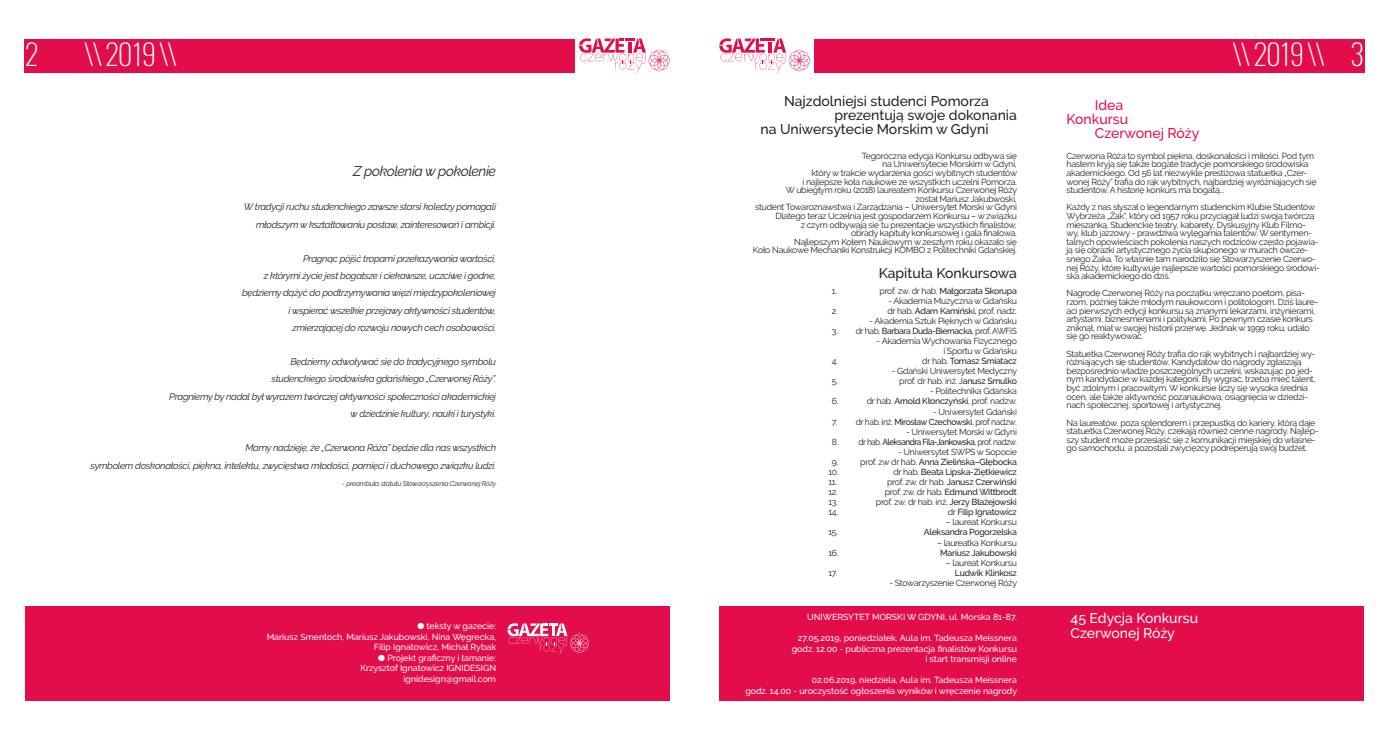
<style>
.page{position:relative;width:1389px;height:745px;background:#fff}
.page>*{position:absolute;margin:0;border:0;box-sizing:border-box;transform-origin:0 0}
.t1{font:200 28.88px "Oswald";letter-spacing:-.04em;color:#fff}
.t2{font:500 14px "Raleway";color:#241f1f}
.t3{font:500 14px/14.9px "Raleway";color:#fff}
.t4{font:500 14px "Raleway";color:#e30d4c}
.t5{font:italic 14px "Raleway";letter-spacing:-.03em;color:#241f1f}
.t6{font:italic 9.62px/17.2px "Raleway";letter-spacing:-.03em;color:#241f1f;text-align:right}
.t7{font:8.75px/8.6px "Raleway";letter-spacing:-.03em;color:#241f1f}
.t8{font:500 8.75px/10.5px "Raleway";color:#fff;text-align:right}
.t9{font:500 8.75px "Raleway";letter-spacing:-.03em;color:#241f1f}
.t10{font:500 8.75px "Raleway";letter-spacing:-.06em;color:#241f1f;scale:.94 1}
.t11{font:italic 7px "Raleway";letter-spacing:-.03em;color:#241f1f}
.s1{font-weight:400}
.s2{font-weight:500}
</style>
<div class="page">
<div style="left:26px;top:605px;width:644px;height:94px;background:#e30d4c"></div>
<div style="left:25px;top:39px;width:550px;height:34px;background:#e30d4c"></div>
<svg style="left:579px;top:38px;width:91px;height:35px"></svg>
<div style="left:720px;top:605px;width:644px;height:95px;background:#e30d4c"></div>
<div style="left:814px;top:39px;width:550px;height:34px;background:#e30d4c"></div>
<svg style="left:719px;top:38px;width:91px;height:35px"></svg>
<svg style="left:507px;top:623px;width:82px;height:30px"></svg>
<h1 class="t1" style="left:25px;top:35px;width:16px">2</h1>
<h1 class="t1" style="left:84px;top:35px;width:94px">\\ 2019 \\</h1>
<h1 class="t1" style="left:1232px;top:35px;width:133px">\\ 2019 \\ 3</h1>
<h2 class="t5" style="left:353px;top:163px;width:144px">Z pokolenia w pokolenie</h2>
<p class="t6" style="left:244px;top:198px;width:254px">W tradycji ruchu studenckiego zawsze starsi koledzy pomagali młodszym w kształtowaniu postaw, zainteresowań i ambicji.</p>
<p class="t6" style="left:242px;top:250px;width:255px">Pragnąc pójść tropami przekazywania wartości,<br>z którymi życie jest bogatsze i ciekawsze, uczciwe i godne, będziemy dążyć do podtrzymywania więzi międzypokoleniowej i wspierać wszelkie przejawy aktywności studentów, zmierzającej do rozwoju nowych cech osobowości.</p>
<p class="t6" style="left:169px;top:353px;width:328px">Będziemy odwoływać się do tradycyjnego symbolu<br>studenckiego środowiska gdańskiego „Czerwonej Róży”.<br>Pragniemy by nadal był wyrazem twórczej aktywności społeczności akademickiej w dziedzinie kultury, nauki i turystyki.</p>
<p class="t6" style="left:91px;top:439px;width:407px">Mamy nadzieję, że „Czerwona Róża” będzie dla nas wszystkich<br>symbolem doskonałości, piękna, intelektu, zwycięstwa młodości, pamięci i duchowego związku ludzi.</p>
<p class="t11" style="left:342px;top:479px;width:155px">- preambuła statutu Stowarzyszenia Czerwonej Róży</p>
<p class="t8" style="left:267px;top:620px;width:231px">● teksty w gazecie:<br>Mariusz Smentoch, Mariusz Jakubowski, Nina Węgrecka,<br>Filip Ignatowicz, Michał Rybak</p>
<p class="t8" style="left:360px;top:651px;width:137px">● Projekt graficzny i łamanie:<br>Krzysztof Ignatowicz IGNIDESIGN ignidesign@gmail.com</p>
<h2 class="t2" style="left:784px;top:93px;width:206px">Najzdolniejsi studenci Pomorza</h2>
<h2 class="t2" style="left:834px;top:107px;width:184px">prezentują swoje dokonania</h2>
<h2 class="t2" style="left:760px;top:121px;width:230px">na Uniwersytecie Morskim w Gdyni</h2>
<h2 class="t4" style="left:1095px;top:97px;width:30px">Idea</h2>
<h2 class="t4" style="left:1067px;top:111px;width:63px">Konkursu</h2>
<h2 class="t4" style="left:1095px;top:125px;width:106px">Czerwonej Róży</h2>
<p class="t7" style="left:753px;top:151px;width:266px;text-align:right">Tegoroczna edycja Konkursu odbywa się<br>na Uniwersytecie Morskim w Gdyni,<br>który w trakcie wydarzenia gości wybitnych studentów<br>i najlepsze koła naukowe ze wszystkich uczelni Pomorza.<br>W ubiegłym roku (2018) laureatem Konkursu Czerwonej Róży<br>został Mariusz Jakubwoski,<br>student Towaroznawstwa i Zarządzania – Uniwersytet Morski w Gdyni Dlatego teraz Uczelnia jest gospodarzem Konkursu – w związku<br>z czym odbywają się tu prezentacje wszystkich finalistów,<br>obrady kapituły konkursowej i gala finałowa.<br>Najlepszym Kołem Naukowym w zeszłym roku okazało się<br>Koło Naukowe Mechaniki Konstrukcji KOMBO z Politechniki Gdańskiej.</p>
<p class="t7" style="left:1067px;top:151px;width:252px">Czerwona Róża to symbol piękna, doskonałości i miłości. Pod tym hasłem kryją się także bogate tradycje pomorskiego środowiska akademickiego. Od 56 lat niezwykle prestiżowa statuetka „Czer&shy;wonej Róży” trafia do rąk wybitnych, najbardziej wyróżniających się studentów. A historię konkurs ma bogatą...</p>
<p class="t7" style="left:1067px;top:203px;width:255px">Każdy z nas słyszał o legendarnym studenckim Klubie Studentów Wybrzeża „Żak”, który od 1957 roku przyciągał ludzi swoją twórczą mieszanką. Studenckie teatry, kabarety, Dyskusyjny Klub Filmo&shy;wy, klub jazzowy - prawdziwa wylęgarnia talentów. W sentymen&shy;talnych opowieściach pokolenia naszych rodziców często pojawia&shy;ją się obrazki artystycznego życia skupionego w murach ówcze&shy;snego Żaka. To właśnie tam narodziło się Stowarzyszenie Czerwo&shy;nej Róży, które kultywuje najlepsze wartości pomorskiego środowi&shy;ska akademickiego do dziś.</p>
<p class="t7" style="left:1067px;top:289px;width:253px">Nagrodę Czerwonej Róży na początku wręczano poetom, pisa&shy;rzom, później także młodym naukowcom i politologom. Dziś laure&shy;aci pierwszych edycji konkursu są znanymi lekarzami, inżynierami, artystami, biznesmenami i politykami. Po pewnym czasie konkurs zniknął, miał w swojej historii przerwę. Jednak w 1999 roku, udało się go reaktywować.</p>
<p class="t7" style="left:1067px;top:349px;width:250px">Statuetka Czerwonej Róży trafia do rąk wybitnych i najbardziej wy&shy;różniających się studentów. Kandydatów do nagrody zgłaszają bezpośrednio władze poszczególnych uczelni, wskazując po jed&shy;nym kandydacie w każdej kategorii. By wygrać, trzeba mieć talent, być zdolnym i pracowitym. W konkursie liczy się wysoka średnia ocen, ale także aktywność pozanaukowa, osiągnięcia w dziedzi&shy;nach społecznej, sportowej i artystycznej.</p>
<p class="t7" style="left:1067px;top:418px;width:254px">Na laureatów, poza splendorem i przepustką do kariery, którą daje statuetka Czerwonej Róży, czekają również cenne nagrody. Najlep&shy;szy student może przesiąść się z komunikacji miejskiej do własne&shy;go samochodu, a pozostali zwycięzcy podreperują swój budżet.</p>
<h2 class="t2" style="left:879px;top:265px;width:140px">Kapituła Konkursowa</h2>
<p class="t7" style="left:832px;top:286px;width:7px">1.</p>
<p class="t9" style="left:880px;top:285px;width:139px"><span class="s1">prof. zw. dr hab.</span> Małgorzata Skorupa</p>
<p class="t7" style="left:888px;top:296px;width:130px">- Akademia Muzyczna w Gdańsku</p>
<p class="t7" style="left:832px;top:306px;width:7px">2.</p>
<p class="t7" style="left:887px;top:306px;width:131px">dr hab. <span class="s2">Adam Kamiński,</span> prof. nadz.</p>
<p class="t7" style="left:869px;top:316px;width:149px">- Akademia Sztuk Pięknych w Gdańsku</p>
<p class="t9" style="left:832px;top:325px;width:187px"><span class="s1">3. dr hab.</span> Barbara Duda-Biernacka, <span class="s1">prof. AWFiS</span></p>
<p class="t7" style="left:877px;top:335px;width:142px;line-height:10.1px;text-align:right">- Akademia Wychowania Fizycznego i Sportu w Gdańsku</p>
<p class="t7" style="left:832px;top:356px;width:8px">4.</p>
<p class="t9" style="left:922px;top:356px;width:96px"><span class="s1">dr hab.</span> Tomasz Smiatacz</p>
<p class="t7" style="left:892px;top:366px;width:127px">- Gdański Uniwersytet Medyczny</p>
<p class="t7" style="left:832px;top:376px;width:8px">5.</p>
<p class="t7" style="left:899px;top:376px;width:119px">prof. dr hab. inż. J<span class="s2">anusz Smulko</span></p>
<p class="t7" style="left:930px;top:387px;width:88px">- Politechnika Gdańska</p>
<p class="t7" style="left:832px;top:397px;width:8px">6.</p>
<p class="t7" style="left:867px;top:397px;width:152px">dr hab. <span class="s2">Arnold Kłonczyński</span>, prof. nadzw.</p>
<p class="t7" style="left:933px;top:407px;width:85px">- Uniwersytet Gdański</p>
<p class="t7" style="left:832px;top:417px;width:187px">7. dr hab. inż. <span class="s2">Mirosław Czechowski</span>, prof nadzw.</p>
<p class="t7" style="left:906px;top:427px;width:112px">- Uniwersytet Morski w Gdyni</p>
<p class="t10" style="left:832px;top:436px;width:198px"><span class="s1">8. dr hab.</span> Aleksandra Fila-Jankowska<span class="s1">, prof. nadzw.</span></p>
<p class="t7" style="left:898px;top:447px;width:120px">- Uniwersytet SWPS w Sopocie</p>
<p class="t7" style="left:832px;top:457px;width:8px">9.</p>
<p class="t9" style="left:860px;top:456px;width:158px"><span class="s1">prof. zw dr hab.</span> Anna Zielińska–Głębocka</p>
<p class="t7" style="left:828px;top:467px;width:12px">10.</p>
<p class="t9" style="left:893px;top:466px;width:125px"><span class="s1">dr hab.</span> Beata Lipska-Ziętkiewicz</p>
<p class="t7" style="left:828px;top:477px;width:10px">11.</p>
<p class="t9" style="left:887px;top:476px;width:131px"><span class="s1">prof. zw. dr hab.</span> Janusz Czerwiński</p>
<p class="t7" style="left:828px;top:487px;width:11px">12.</p>
<p class="t9" style="left:885px;top:486px;width:134px"><span class="s1">prof. zw. dr hab.</span> Edmund Wittbrodt</p>
<p class="t7" style="left:828px;top:497px;width:11px">13.</p>
<p class="t7" style="left:876px;top:497px;width:143px">prof. zw. dr hab. inż. <span class="s2">Jerzy Błażejowski</span></p>
<p class="t7" style="left:828px;top:507px;width:11px">14.</p>
<p class="t9" style="left:948px;top:507px;width:71px"><span class="s1">dr</span> Filip Ignatowicz</p>
<p class="t7" style="left:946px;top:517px;width:73px">– laureat Konkursu</p>
<p class="t7" style="left:828px;top:527px;width:11px">15.</p>
<p class="t9" style="left:924px;top:527px;width:95px">Aleksandra Pogorzelska</p>
<p class="t7" style="left:937px;top:537px;width:81px">– laureatka Konkursu</p>
<p class="t7" style="left:828px;top:548px;width:12px">16.</p>
<p class="t9" style="left:940px;top:547px;width:78px">Mariusz Jakubowski</p>
<p class="t7" style="left:946px;top:558px;width:73px">– laureat Konkursu</p>
<p class="t7" style="left:828px;top:568px;width:10px">17.</p>
<p class="t9" style="left:955px;top:567px;width:64px">Ludwik Klinkosz</p>
<p class="t7" style="left:890px;top:578px;width:129px">- Stowarzyszenie Czerwonej Róży</p>
<p class="t8" style="left:807px;top:611px;width:211px">UNIWERSYTET MORSKI W GDYNI, ul. Morska 81-87.</p>
<p class="t8" style="left:792px;top:632px;width:227px">27.05.2019, poniedziałek, Aula im. Tadeusza Meissnera godz. 12.00 - publiczna prezentacja finalistów Konkursu i start transmisji online</p>
<p class="t8" style="left:745px;top:674px;width:273px">02.06.2019, niedziela, Aula im. Tadeusza Meissnera<br>godz. 14.00 - uroczystość ogłoszenia wyników i wręczenie nagrody</p>
<h2 class="t3" style="left:1071px;top:610px;width:129px">45 Edycja Konkursu<br>Czerwonej Róży</h2>
</div>
